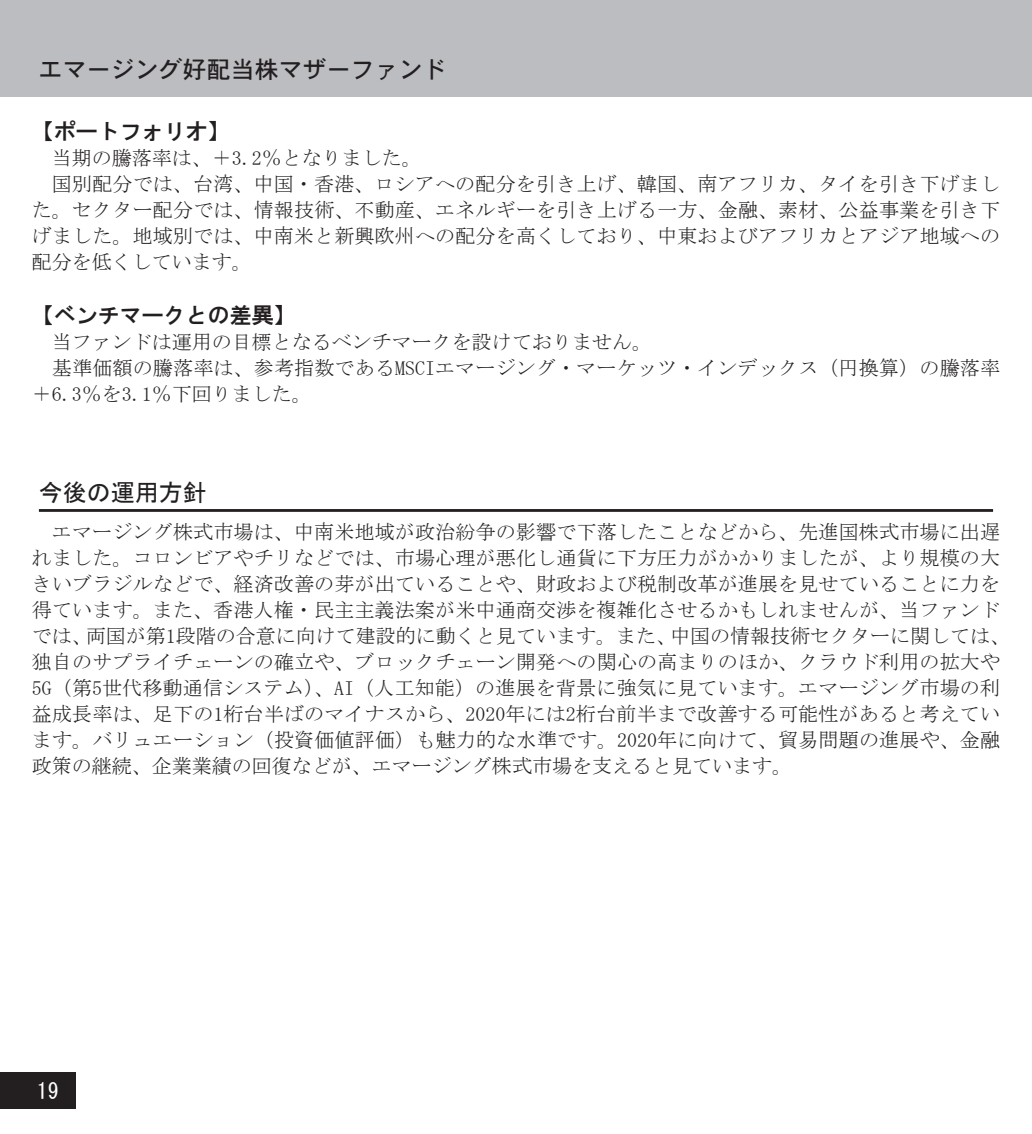
<style>
.page{position:relative;width:1032px;height:1134px;background:#fff}
.page>*{position:absolute;margin:0;border:0;box-sizing:border-box;transform-origin:0 0}
.t1{font:24px "DFHS Gothic W5 WIN RKSJ H";color:#231f20}
.t2{font:24px "MS Gothic";color:#231f20}
.t3{font:22px "HGS Gothic E";color:#231f20}
.t4{font:22px "MS Gothic";color:#fff}
.t5{font:20px/26px "MS Mincho";letter-spacing:.01em;color:#231f20}
</style>
<div class="page">
<div style="left:0;top:0;width:1032px;height:96px;background:#bcbdc0"></div>
<div style="left:0;top:1072px;width:76px;height:36px;background:#231f20"></div>
<hr style="left:39px;top:509px;width:954px;height:3px;background:#231f20">
<p class="t1" style="left:39px;top:57px;width:409px">エマージング好配当株マザーファンド</p>
<p class="t3" style="left:32px;top:120px;width:200px">【ポートフォリオ】</p>
<p class="t5" style="left:52px;top:145px;width:372px">当期の騰落率は、＋3.2％となりました。</p>
<p class="t5" style="left:52px;top:171px;width:950px">国別配分では、台湾、中国・香港、ロシアへの配分を引き上げ、韓国、南アフリカ、タイを引き下げまし</p>
<p class="t5" style="left:32px;top:197px;width:969px">た。セクター配分では、情報技術、不動産、エネルギーを引き上げる一方、金融、素材、公益事業を引き下</p>
<p class="t5" style="left:32px;top:223px;width:970px">げました。地域別では、中南米と新興欧州への配分を高くしており、中東およびアフリカとアジア地域への</p>
<p class="t5" style="left:32px;top:249px;width:222px">配分を低くしています。</p>
<p class="t3" style="left:32px;top:304px;width:266px">【ベンチマークとの差異】</p>
<p class="t5" style="left:52px;top:329px;width:602px">当ファンドは運用の目標となるベンチマークを設けておりません。</p>
<p class="t5" style="left:52px;top:355px;width:950px">基準価額の騰落率は、参考指数であるMSCIエマージング・マーケッツ・インデックス（円換算）の騰落率</p>
<p class="t5" style="left:32px;top:381px;width:282px">＋6.3％を3.1％下回りました。</p>
<p class="t2" style="left:39px;top:480px;width:170px">今後の運用方針</p>
<p class="t5" style="left:32px;top:519px;width:980px;text-indent:20px">エマージング株式市場は、中南米地域が政治紛争の影響で下落したことなどから、先進国株式市場に出遅れました。コロンビアやチリなどでは、市場心理が悪化し通貨に下方圧力がかかりましたが、より規模の大きいブラジルなどで、経済改善の芽が出ていることや、財政および税制改革が進展を見せていることに力を得ています。また、香港人権・民主主義法案が米中通商交渉を複雑化させるかもしれませんが、当ファンドでは、両国が第1段階の合意に向けて建設的に動くと見ています。また、中国の情報技術セクターに関しては、独自のサプライチェーンの確立や、ブロックチェーン開発への関心の高まりのほか、クラウド利用の拡大や5G（第5世代移動通信システム）、AI（人工知能）の進展を背景に強気に見ています。エマージング市場の利益成長率は、足下の1桁台半ばのマイナスから、2020年には2桁台前半まで改善する可能性があると考えています。バリュエーション（投資価値評価）も魅力的な水準です。2020年に向けて、貿易問題の進展や、金融政策の継続、企業業績の回復などが、エマージング株式市場を支えると見ています。</p>
<p class="t4" style="left:37px;top:1080px;width:23px">19</p>
</div>
